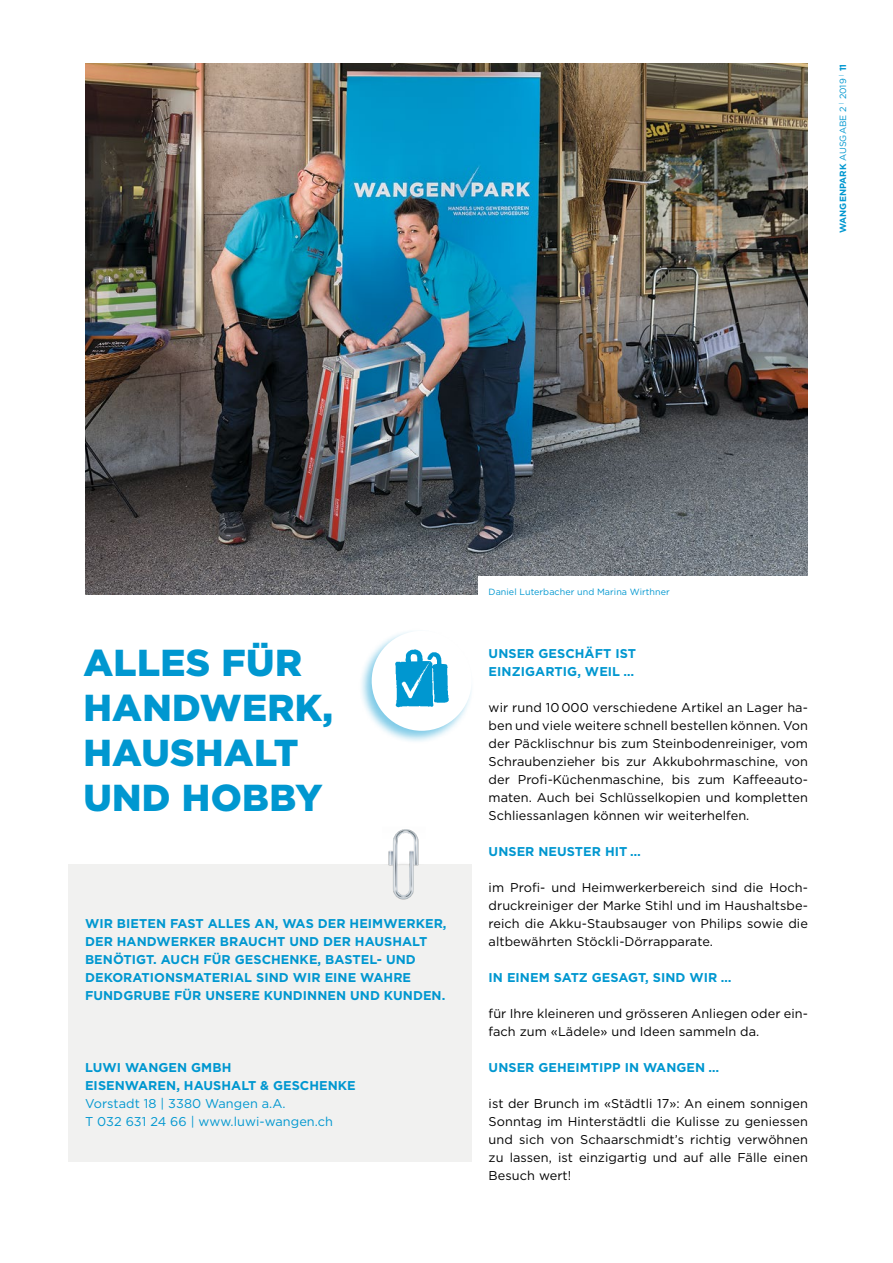
<style>
.page{position:relative;width:893px;height:1263px;background:#fff}
.page>*{position:absolute;margin:0;border:0;box-sizing:border-box;transform-origin:0 0}
.t1{font:900 37.5px/45px "Gotham";letter-spacing:.01em;color:#0097d0}
.t2{font:12.75px/18px "Gotham";letter-spacing:.005em;color:#000;text-align:justify}
.t3{font:700 12.75px/18px "Gotham";letter-spacing:.005em;color:#0097d0}
.t4{font:12.75px/18px "Gotham";letter-spacing:.005em;color:#0097d0}
.t5{font:9px "Gotham";letter-spacing:.005em;color:#0097d0}
.t6{font:700 9px "Gotham";color:#0097d0}
.s1{font-weight:400}
</style>
<div class="page">
<div style="left:358px;top:628px;width:116px;height:116px;background:#0097d0;opacity:.5"></div>
<div style="left:372px;top:631px;width:100px;height:100px;background:#fff;border-radius:50%"></div>
<div style="left:68px;top:865px;width:404px;height:297px;background:#f0f0ef"></div>
<img style="left:368px;top:829px;width:73px;height:71px">
<img style="left:85px;top:64px;width:723px;height:531px">
<img style="left:395px;top:649px;width:54px;height:59px">
<img style="left:396px;top:656px;width:34px;height:46px">
<div style="left:478px;top:577px;width:332px;height:27px;background:#fff"></div>
<p class="t6" style="left:837px;top:233px;width:171px;rotate:-90deg">WANGENPARK <span class="s1">AUSGABE 2</span> <sup>|</sup> <span class="s1">2019</span> <sup>|</sup> 11</p>
<h1 class="t1" style="left:83px;top:640px;width:251px">ALLES FÜR<br>HANDWERK,<br>HAUSHALT<br>UND HOBBY</h1>
<p class="t3" style="left:85px;top:914px;width:363px">WIR BIETEN FAST ALLES AN, WAS DER HEIMWERKER, DER HANDWERKER BRAUCHT UND DER HAUSHALT BENÖTIGT. AUCH FÜR GESCHENKE, BASTEL- UND DEKORATIONSMATERIAL SIND WIR EINE WAHRE FUNDGRUBE FÜR UNSERE KUNDINNEN UND KUNDEN.</p>
<p class="t3" style="left:85px;top:1058px;width:272px">LUWI WANGEN GMBH<br>EISENWAREN, HAUSHALT &amp; GESCHENKE</p>
<p class="t4" style="left:85px;top:1094px;width:249px">Vorstadt 18 | 3380 Wangen a.A.<br>T 032 631 24 66 | www.luwi-wangen.ch</p>
<p class="t5" style="left:489px;top:586px;width:183px">Daniel Luterbacher und Marina Wirthner</p>
<p class="t3" style="left:489px;top:644px;width:149px">UNSER GESCHÄFT IST<br>EINZIGARTIG, WEIL …</p>
<p class="t2" style="left:489px;top:698px;width:321px">wir rund 10000 verschiedene Artikel an Lager ha&shy;ben und viele weitere schnell bestellen können. Von der Päcklischnur bis zum Steinbodenreiniger, vom Schraubenzieher bis zur Akkubohrmaschine, von der Profi-Küchenmaschine, bis zum Kaffeeauto&shy;maten. Auch bei Schlüsselkopien und kompletten Schliessanlagen können wir weiterhelfen.</p>
<p class="t3" style="left:489px;top:842px;width:154px">UNSER NEUSTER HIT …</p>
<p class="t2" style="left:489px;top:878px;width:321px">im Profi- und Heimwerkerbereich sind die Hoch&shy;druckreiniger der Marke Stihl und im Haushaltsbe&shy;reich die Akku-Staubsauger von Philips sowie die altbewährten Stöckli-Dörrapparate.</p>
<p class="t3" style="left:489px;top:968px;width:244px">IN EINEM SATZ GESAGT, SIND WIR …</p>
<p class="t2" style="left:489px;top:1004px;width:321px">für Ihre kleineren und grösseren Anliegen oder ein&shy;fach zum «Lädele» und Ideen sammeln da.</p>
<p class="t3" style="left:489px;top:1058px;width:232px">UNSER GEHEIMTIPP IN WANGEN …</p>
<p class="t2" style="left:489px;top:1094px;width:321px">ist der Brunch im «Städtli 17»: An einem sonnigen Sonntag im Hinterstädtli die Kulisse zu geniessen und sich von Schaarschmidt’s richtig verwöhnen zu lassen, ist einzigartig und auf alle Fälle einen Besuch wert!</p>
</div>
